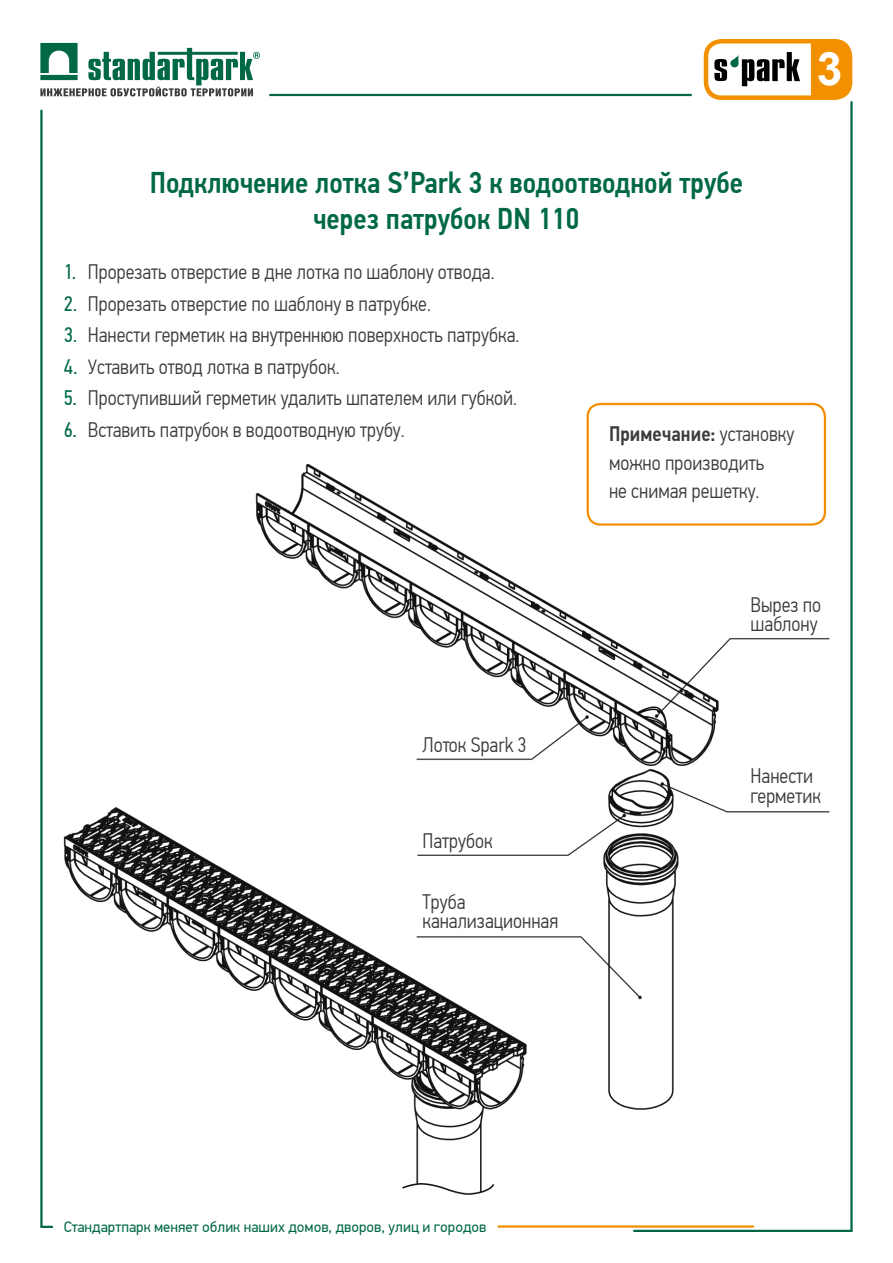
<style>
.page{position:relative;width:893px;height:1263px;background:#fff}
.page>*{position:absolute;margin:0;border:0;box-sizing:border-box;transform-origin:0 0}
.t1{font:700 46.05px "Arial";color:#fff}
.t2{font:500 30px/36px "PF Din Text Cond Pro";color:#006944;text-align:center}
.t3{font:300 21px/19.5px "PF Din Text Cond Pro";color:#3c3c3b}
.t4{font:15px "PF Din Text Pro";color:#006944}
.s1{font-weight:400;color:#006944}
.s2{font-weight:500}
</style>
<div class="page">
<div style="left:704px;top:39px;width:148px;height:61px;border:4px solid #f39000;border-radius:15px"></div>
<div style="left:811px;top:41px;width:39px;height:57px;background:#f39000"></div>
<svg style="left:714px;top:52px;width:86px;height:34px"></svg>
<img style="left:40px;top:462px;width:813px;height:770px">
<div style="left:587px;top:403px;width:239px;height:123px;border:2px solid #f28e00;border-radius:13px"></div>
<hr style="left:850px;top:102px;width:3px;height:1129px;background:#006944">
<svg style="left:40px;top:43px;width:220px;height:53px"></svg>
<hr style="left:270px;top:94px;width:421px;height:2px;background:#006944">
<hr style="left:40px;top:111px;width:3px;height:1116px;background:#006944">
<svg style="left:41px;top:1226px;width:11px;height:2px"></svg>
<hr style="left:634px;top:1230px;width:217px;height:2px;background:#006944">
<hr style="left:498px;top:1225px;width:255px;height:3px;background:#f28e00">
<h1 class="t1" style="left:817px;top:37px;width:27px">3</h1>
<h2 class="t2" style="left:150px;top:165px;width:595px">Подключение лотка S’Park 3 к водоотводной трубе через патрубок DN 110</h2>
<p class="t3" style="left:64px;top:263px;width:432px"><span class="s1">1.</span> Прорезать отверстие в дне лотка по шаблону отвода.</p>
<p class="t3" style="left:64px;top:294px;width:369px"><span class="s1">2.</span> Прорезать отверстие по шаблону в патрубке.</p>
<p class="t3" style="left:64px;top:326px;width:457px"><span class="s1">3.</span> Нанести герметик на внутреннюю поверхность патрубка.</p>
<p class="t3" style="left:64px;top:357px;width:277px"><span class="s1">4.</span> Уставить отвод лотка в патрубок.</p>
<p class="t3" style="left:64px;top:389px;width:455px"><span class="s1">5.</span> Проступивший герметик удалить шпателем или губкой.</p>
<p class="t3" style="left:64px;top:420px;width:342px"><span class="s1">6.</span> Вставить патрубок в водоотводную трубу.</p>
<p class="t3" style="left:609px;top:420px;width:187px;line-height:28.5px"><span class="s2">Примечание:</span> установку можно производить<br>не снимая решетку.</p>
<p class="t3" style="left:422px;top:736px;width:106px">Лоток Spark 3</p>
<p class="t3" style="left:422px;top:831px;width:72px">Патрубок</p>
<p class="t3" style="left:422px;top:892px;width:137px">Труба канализационная</p>
<p class="t4" style="left:64px;top:1218px;width:424px">Стандартпарк меняет облик наших домов, дворов, улиц и городов</p>
<p class="t3" style="left:751px;top:595px;width:72px">Вырез по шаблону</p>
<p class="t3" style="left:751px;top:766px;width:72px">Нанести герметик</p>
</div>
